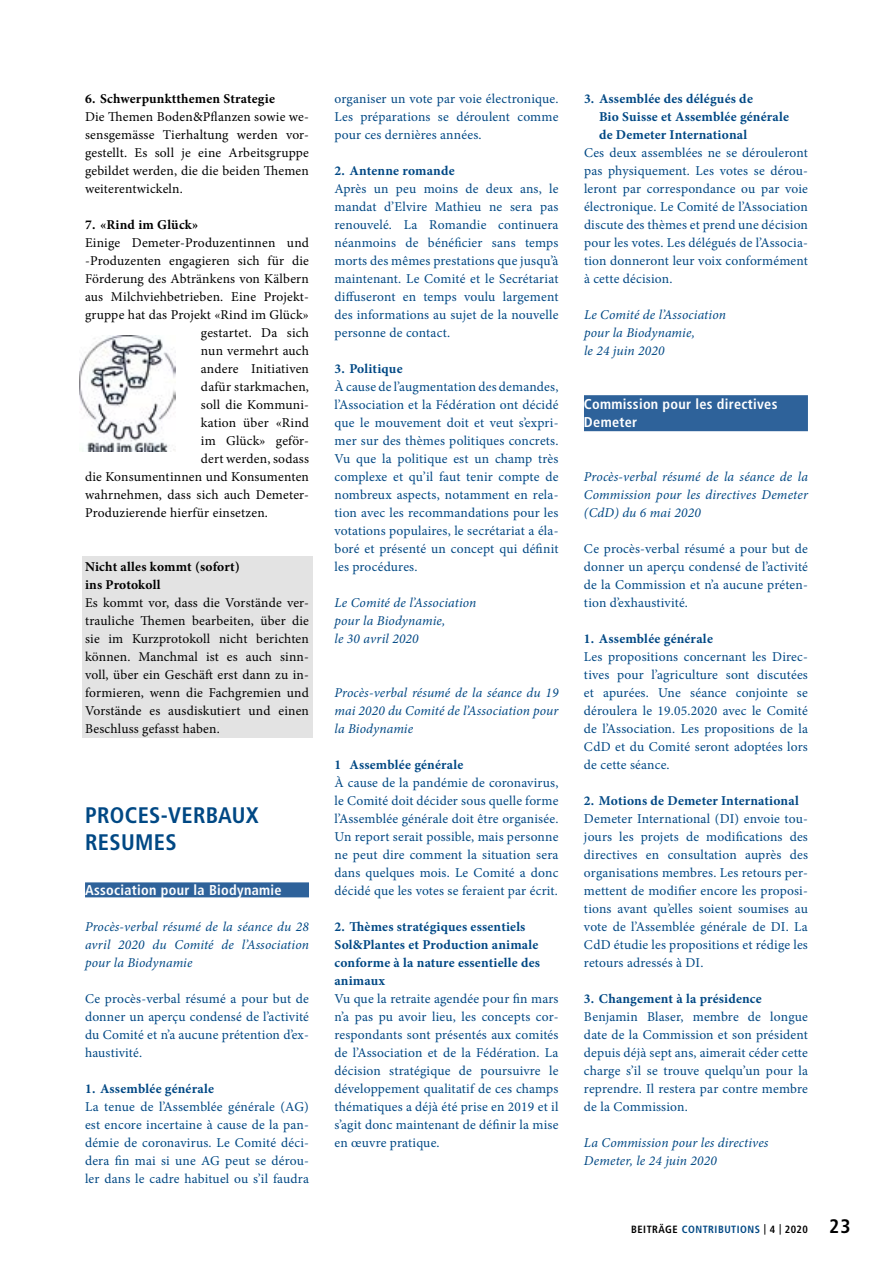
<style>
.page{position:relative;width:893px;height:1263px;background:#fff}
.page>*{position:absolute;margin:0;border:0;box-sizing:border-box;transform-origin:0 0}
.t1{font:700 condensed 22.5px/27px "Frutiger LT Pro";letter-spacing:.015em;color:#004884}
.t2{font:700 condensed 14.25px/18px "Frutiger LT Pro";letter-spacing:.02em;color:#fff}
.t3{font:13.5px/18px "Minion Pro";letter-spacing:.015em;color:#004884;text-align:justify}
.t4{font:13.5px/18px "Minion Pro";letter-spacing:.015em;color:#000;text-align:justify}
.t5{font:italic 13.5px/18px "Minion Pro";letter-spacing:.01em;color:#004884;text-align:justify}
.t6{font:700 13.5px/18px "Minion Pro";letter-spacing:.015em;color:#004884}
.t7{font:700 13.5px/18px "Minion Pro";letter-spacing:.015em;color:#000}
.t8{font:700 condensed 10.5px "Frutiger LT Pro";letter-spacing:.05em;color:#000}
.s1{color:#004884}
.s2{font-size:19.5px}
</style>
<div class="page">
<div style="left:82px;top:556px;width:231px;height:182px;background:#e3e3e3"></div>
<div style="left:85px;top:882px;width:224px;height:15px;background:#2e629a"></div>
<div style="left:584px;top:395px;width:224px;height:36px;background:#2e629a"></div>
<img style="left:80px;top:335px;width:95px;height:117px">
<p class="t7" style="left:85px;top:90px;width:191px">6. Schwerpunktthemen Strategie</p>
<p class="t4" style="left:85px;top:108px;width:225px">Die Themen Boden&amp;Pflanzen sowie we&shy;sensgemässe Tierhaltung werden vor&shy;gestellt. Es soll je eine Arbeitsgruppe gebildet werden, die die beiden Themen weiterentwickeln.</p>
<p class="t7" style="left:85px;top:216px;width:115px">7. «Rind im Glück»</p>
<p class="t4" style="left:85px;top:234px;width:225px">Einige Demeter-Produzentinnen und</p>
<p class="t4" style="left:85px;top:252px;width:225px">-Produzenten engagieren sich für die</p>
<p class="t4" style="left:85px;top:270px;width:225px">Förderung des Abtränkens von Kälbern</p>
<p class="t4" style="left:85px;top:288px;width:225px">aus Milchviehbetrieben. Eine Projekt-</p>
<p class="t4" style="left:85px;top:306px;width:225px">gruppe hat das Projekt «Rind im Glück»</p>
<p class="t4" style="left:201px;top:324px;width:110px">gestartet. Da sich</p>
<p class="t4" style="left:201px;top:342px;width:110px">nun vermehrt auch</p>
<p class="t4" style="left:201px;top:360px;width:110px">andere Initiativen</p>
<p class="t4" style="left:201px;top:378px;width:110px">dafür starkmachen,</p>
<p class="t4" style="left:201px;top:396px;width:110px">soll die Kommuni-</p>
<p class="t4" style="left:201px;top:414px;width:110px">kation über «Rind</p>
<p class="t4" style="left:201px;top:432px;width:110px">im Glück» geför-</p>
<p class="t4" style="left:201px;top:450px;width:110px">dert werden, sodass</p>
<p class="t4" style="left:85px;top:468px;width:225px">die Konsumentinnen und Konsumenten</p>
<p class="t4" style="left:85px;top:486px;width:225px">wahrnehmen, dass sich auch Demeter-</p>
<p class="t4" style="left:85px;top:504px;width:184px">Produzierende hierfür einsetzen.</p>
<p class="t7" style="left:85px;top:557px;width:156px">Nicht alles kommt (sofort) ins Protokoll</p>
<p class="t4" style="left:85px;top:594px;width:225px">Es kommt vor, dass die Vorstände ver&shy;trauliche Themen bearbeiten, über die sie im Kurzprotokoll nicht berichten können. Manchmal ist es auch sinn&shy;voll, über ein Geschäft erst dann zu in&shy;formieren, wenn die Fachgremien und Vorstände es ausdiskutiert und einen Beschluss gefasst haben.</p>
<h1 class="t1" style="left:85px;top:802px;width:175px">PROCES-VERBAUX<br>RESUMES</h1>
<p class="t2" style="left:85px;top:881px;width:198px">Association pour la Biodynamie</p>
<p class="t5" style="left:85px;top:918px;width:225px">Procès-verbal résumé de la séance du 28 avril 2020 du Comité de l’Association pour la Biodynamie</p>
<p class="t3" style="left:85px;top:990px;width:225px">Ce procès-verbal résumé a pour but de donner un aperçu condensé de l’activité du Comité et n’a aucune prétention d’ex&shy;haustivité.</p>
<p class="t6" style="left:85px;top:1080px;width:130px">1. Assemblée générale</p>
<p class="t3" style="left:85px;top:1098px;width:225px">La tenue de l’Assemblée générale (AG) est encore incertaine à cause de la pan&shy;démie de coronavirus. Le Comité déci&shy;dera fin mai si une AG peut se dérou&shy;ler dans le cadre habituel ou s’il faudra</p>
<p class="t3" style="left:334px;top:90px;width:225px">organiser un vote par voie électronique.<br>Les préparations se déroulent comme pour ces dernières années.</p>
<p class="t6" style="left:334px;top:162px;width:122px">2. Antenne romande</p>
<p class="t3" style="left:334px;top:180px;width:225px">Après un peu moins de deux ans, le mandat d’Elvire Mathieu ne sera pas renouvelé. La Romandie continuera néanmoins de bénéficier sans temps morts des mêmes prestations que jusqu’à maintenant. Le Comité et le Secrétariat diffuseront en temps voulu largement des informations au sujet de la nouvelle personne de contact.</p>
<p class="t6" style="left:334px;top:359px;width:70px">3. Politique</p>
<p class="t3" style="left:334px;top:378px;width:225px">À cause de l’augmentation des demandes, l’Association et la Fédération ont décidé que le mouvement doit et veut s’expri&shy;mer sur des thèmes politiques concrets.<br>Vu que la politique est un champ très complexe et qu’il faut tenir compte de nombreux aspects, notamment en rela&shy;tion avec les recommandations pour les votations populaires, le secrétariat a éla&shy;boré et présenté un concept qui définit les procédures.</p>
<p class="t5" style="left:334px;top:594px;width:143px;text-align:left">Le Comité de l’Association pour la Biodynamie,<br>le 30 avril 2020</p>
<p class="t5" style="left:334px;top:684px;width:225px">Procès-verbal résumé de la séance du 19 mai 2020 du Comité de l’Association pour la Biodynamie</p>
<p class="t6" style="left:334px;top:755px;width:130px">1 Assemblée générale</p>
<p class="t3" style="left:334px;top:774px;width:225px">À cause de la pandémie de coronavirus, le Comité doit décider sous quelle forme l’Assemblée générale doit être organisée.<br>Un report serait possible, mais personne ne peut dire comment la situation sera dans quelques mois. Le Comité a donc décidé que les votes se feraient par écrit.</p>
<p class="t6" style="left:334px;top:917px;width:207px">2. Thèmes stratégiques essentiels<br>Sol&amp;Plantes et Production animale conforme à la nature essentielle des animaux</p>
<p class="t3" style="left:334px;top:990px;width:225px">Vu que la retraite agendée pour fin mars n’a pas pu avoir lieu, les concepts cor&shy;respondants sont présentés aux comités de l’Association et de la Fédération. La décision stratégique de poursuivre le développement qualitatif de ces champs thématiques a déjà été prise en 2019 et il s’agit donc maintenant de définir la mise en œuvre pratique.</p>
<p class="t6" style="left:599px;top:89px;width:192px;text-indent:-15px">3. Assemblée des délégués de<br>Bio Suisse et Assemblée générale de Demeter International</p>
<p class="t3" style="left:584px;top:144px;width:225px">Ces deux assemblées ne se dérouleront pas physiquement. Les votes se dérou&shy;leront par correspondance ou par voie électronique. Le Comité de l’Association discute des thèmes et prend une décision pour les votes. Les délégués de l’Associa&shy;tion donneront leur voix conformément à cette décision.</p>
<p class="t5" style="left:584px;top:305px;width:143px;text-align:left">Le Comité de l’Association pour la Biodynamie,<br>le 24 juin 2020</p>
<p class="t2" style="left:584px;top:395px;width:195px">Commission pour les directives<br>Demeter</p>
<p class="t5" style="left:584px;top:468px;width:225px">Procès-verbal résumé de la séance de la Commission pour les directives Demeter (CdD) du 6 mai 2020</p>
<p class="t3" style="left:584px;top:540px;width:225px">Ce procès-verbal résumé a pour but de donner un aperçu condensé de l’activité de la Commission et n’a aucune préten&shy;tion d’exhaustivité.</p>
<p class="t6" style="left:584px;top:630px;width:130px">1. Assemblée générale</p>
<p class="t3" style="left:584px;top:648px;width:225px">Les propositions concernant les Direc&shy;tives pour l’agriculture sont discutées et apurées. Une séance conjointe se déroulera le 19.05.2020 avec le Comité de l’Association. Les propositions de la CdD et du Comité seront adoptées lors de cette séance.</p>
<p class="t6" style="left:584px;top:792px;width:216px">2. Motions de Demeter International</p>
<p class="t3" style="left:584px;top:810px;width:225px">Demeter International (DI) envoie tou&shy;jours les projets de modifications des directives en consultation auprès des organisations membres. Les retours per&shy;mettent de modifier encore les proposi&shy;tions avant qu’elles soient soumises au vote de l’Assemblée générale de DI. La CdD étudie les propositions et rédige les retours adressés à DI.</p>
<p class="t6" style="left:584px;top:989px;width:179px">3. Changement à la présidence</p>
<p class="t3" style="left:584px;top:1008px;width:225px">Benjamin Blaser, membre de longue date de la Commission et son président depuis déjà sept ans, aimerait céder cette charge s’il se trouve quelqu’un pour la reprendre. Il restera par contre membre de la Commission.</p>
<p class="t5" style="left:584px;top:1134px;width:186px">La Commission pour les directives<br>Demeter, le 24 juin 2020</p>
<p class="t8" style="left:631px;top:1223px;width:221px">BEITRÄGE <span class="s1">CONTRIBUTIONS</span> | 4 | 2020 <span class="s2">23</span></p>
</div>
